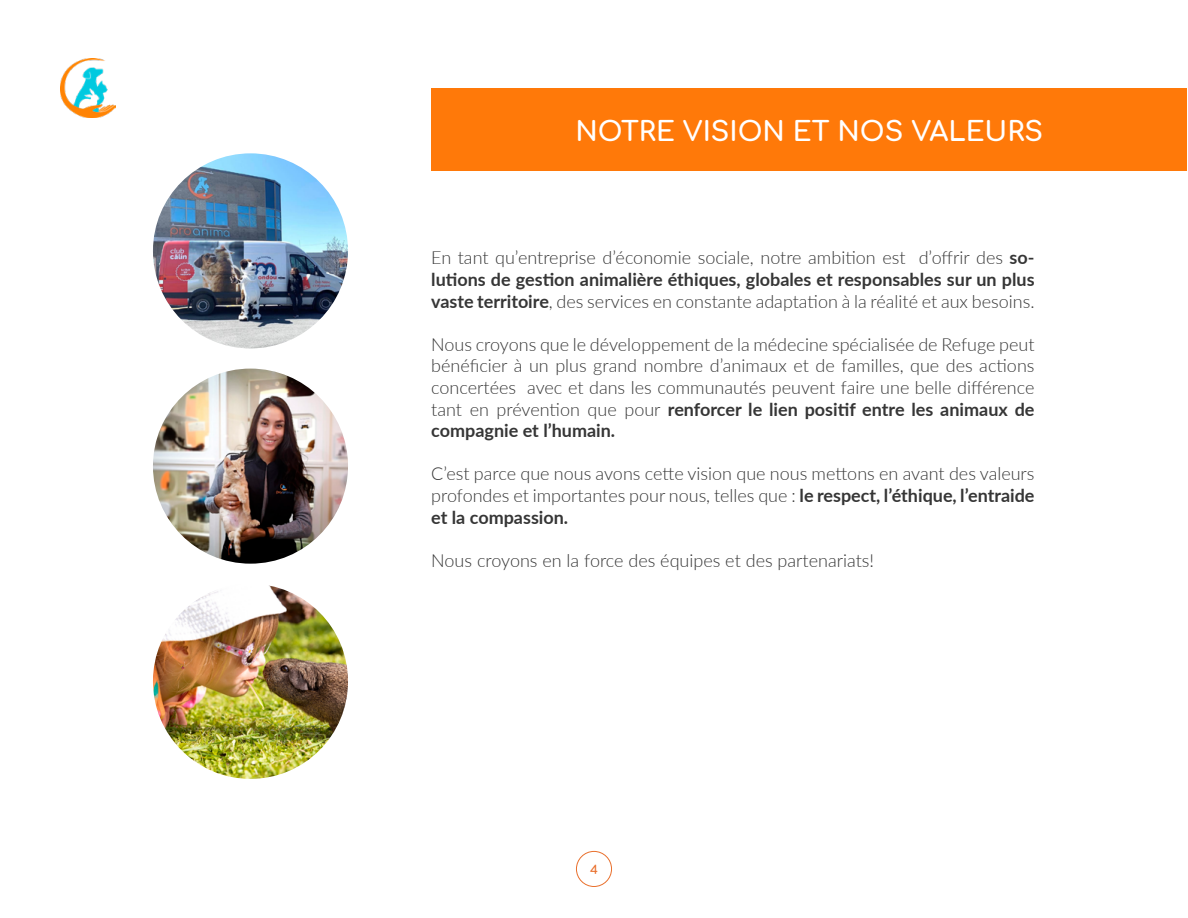
<style>
.page{position:relative;width:1188px;height:918px;background:#fff}
.page>*{position:absolute;margin:0;border:0;box-sizing:border-box;transform-origin:0 0}
.t1{font:700 27px "Comfortaa";color:#fff}
.t2{font:300 18px/21.6px "Lato";color:#363636;text-align:justify}
.t3{font:700 12px "Comfortaa";color:#e9702d}
.s1{font-weight:700}
</style>
<div class="page">
<div style="left:576px;top:851px;width:36px;height:36px;border:1px solid #e9702d;border-radius:50%"></div>
<img style="left:153px;top:153px;width:195px;height:195px;border-radius:98px">
<img style="left:153px;top:369px;width:195px;height:195px;border-radius:98px">
<img style="left:153px;top:584px;width:195px;height:195px;border-radius:98px">
<div style="left:431px;top:89px;width:756px;height:82px;background:#ff7909"></div>
<img style="left:60px;top:58px;width:55px;height:59px">
<h1 class="t1" style="left:575px;top:106px;width:469px">NOTRE VISION ET NOS VALEURS</h1>
<p class="t2" style="left:431px;top:246px;width:605px">En tant qu’entreprise d’économie sociale, notre ambition est d’offrir des <span class="s1">so&shy;lutions de gestion animalière éthiques, globales et responsables sur un plus vaste territoire</span>, des services en constante adaptation à la réalité et aux besoins.</p>
<p class="t2" style="left:431px;top:333px;width:605px">Nous croyons que le développement de la médecine spécialisée de Refuge peut bénéficier à un plus grand nombre d’animaux et de familles, que des actions concertées avec et dans les communautés peuvent faire une belle différence tant en prévention que pour <span class="s1">renforcer le lien positif entre les animaux de compagnie et l’humain.</span></p>
<p class="t2" style="left:431px;top:462px;width:605px">C’est parce que nous avons cette vision que nous mettons en avant des valeurs profondes et importantes pour nous, telles que : <span class="s1">le respect, l’éthique, l’entraide et la compassion.</span></p>
<p class="t2" style="left:431px;top:549px;width:444px">Nous croyons en la force des équipes et des partenariats!</p>
<p class="t3" style="left:590px;top:859px;width:9px">4</p>
</div>
